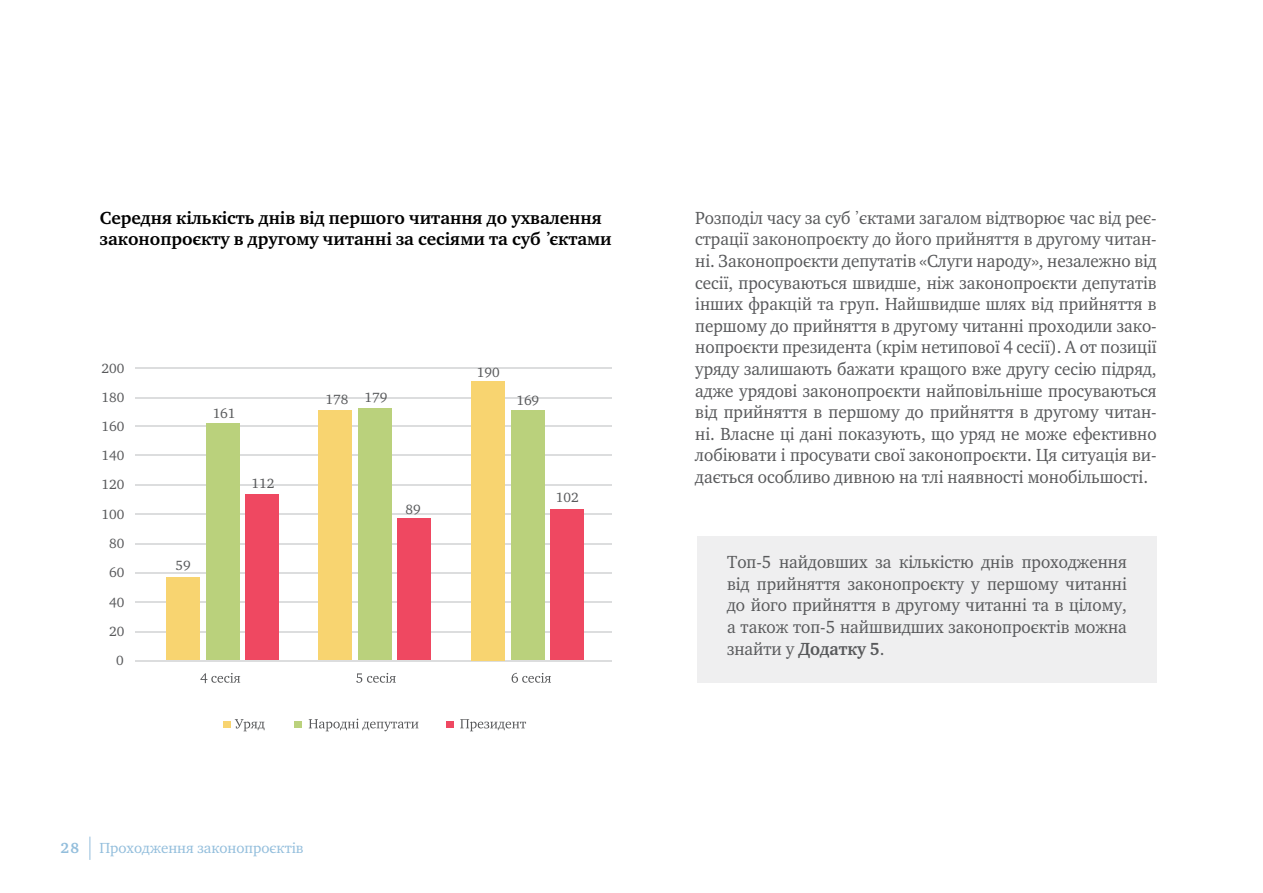
<style>
.page{position:relative;width:1263px;height:893px;background:#fff}
.page>*{position:absolute;margin:0;border:0;box-sizing:border-box;transform-origin:0 0}
.t1{font:18px/21.6px "Charter ITC";color:#58595b;text-align:justify;scale:.95 1}
.t2{font:700 18px/21.6px "Charter ITC";color:#000}
.t3{font:15px "Charter ITC";color:#93bedc}
.t4{font:700 15px "Charter ITC";color:#93bedc}
.t5{font:13.65px "Charter ITC";color:#58595b}
.s1{font-weight:700}
</style>
<div class="page">
<svg style="left:90px;top:837px;width:1px;height:23px"></svg>
<div style="left:697px;top:536px;width:460px;height:146px;background:#efeff0"></div>
<hr style="left:135px;top:455px;width:476px;height:1px;background:#dcddde">
<hr style="left:135px;top:426px;width:476px;height:1px;background:#dcddde">
<hr style="left:135px;top:484px;width:476px;height:1px;background:#dcddde">
<hr style="left:135px;top:514px;width:476px;height:1px;background:#dcddde">
<hr style="left:135px;top:543px;width:476px;height:1px;background:#dcddde">
<hr style="left:135px;top:572px;width:476px;height:1px;background:#dcddde">
<hr style="left:135px;top:602px;width:476px;height:1px;background:#dcddde">
<hr style="left:135px;top:631px;width:476px;height:1px;background:#dcddde">
<div style="left:166px;top:577px;width:34px;height:84px;background:#f8d470"></div>
<div style="left:206px;top:423px;width:33px;height:238px;background:#bad17c"></div>
<div style="left:245px;top:495px;width:34px;height:166px;background:#ef4861"></div>
<div style="left:318px;top:411px;width:34px;height:250px;background:#f8d470"></div>
<div style="left:358px;top:408px;width:34px;height:253px;background:#bad17c"></div>
<div style="left:397px;top:519px;width:34px;height:142px;background:#ef4861"></div>
<div style="left:511px;top:411px;width:34px;height:250px;background:#bad17c"></div>
<div style="left:550px;top:509px;width:34px;height:152px;background:#ef4861"></div>
<hr style="left:135px;top:661px;width:476px;height:1px;background:#dcddde">
<hr style="left:135px;top:397px;width:476px;height:1px;background:#dcddde">
<hr style="left:135px;top:368px;width:476px;height:1px;background:#dcddde">
<svg style="left:200px;top:673px;width:40px;height:10px"></svg>
<svg style="left:356px;top:673px;width:40px;height:10px"></svg>
<svg style="left:512px;top:673px;width:39px;height:10px"></svg>
<div style="left:471px;top:382px;width:34px;height:279px;background:#f8d470"></div>
<div style="left:223px;top:721px;width:7px;height:7px;background:#f8d470"></div>
<svg style="left:235px;top:719px;width:29px;height:12px"></svg>
<div style="left:295px;top:721px;width:7px;height:7px;background:#bad17c"></div>
<svg style="left:309px;top:719px;width:109px;height:12px"></svg>
<div style="left:446px;top:721px;width:7px;height:7px;background:#ef4861"></div>
<svg style="left:460px;top:719px;width:66px;height:12px"></svg>
<p class="t2" style="left:100px;top:207px;width:513px">Середня кількість днів від першого читання до ухвалення законопроєкту в другому читанні за сесіями та субʼєктами</p>
<p class="t5" style="left:101px;top:360px;width:24px">200</p>
<p class="t5" style="left:101px;top:389px;width:24px">180</p>
<p class="t5" style="left:101px;top:417px;width:24px">160</p>
<p class="t5" style="left:101px;top:446px;width:24px">140</p>
<p class="t5" style="left:101px;top:476px;width:24px">120</p>
<p class="t5" style="left:101px;top:506px;width:24px">100</p>
<p class="t5" style="left:109px;top:535px;width:17px">80</p>
<p class="t5" style="left:109px;top:564px;width:17px">60</p>
<p class="t5" style="left:109px;top:593px;width:17px">40</p>
<p class="t5" style="left:109px;top:623px;width:17px">20</p>
<p class="t5" style="left:116px;top:652px;width:9px">0</p>
<p class="t5" style="left:213px;top:404px;width:24px">161</p>
<p class="t5" style="left:252px;top:475px;width:24px">112</p>
<p class="t5" style="left:175px;top:557px;width:17px">59</p>
<p class="t5" style="left:325px;top:390px;width:63px">178 179</p>
<p class="t5" style="left:405px;top:501px;width:17px">89</p>
<p class="t5" style="left:477px;top:363px;width:24px">190</p>
<p class="t5" style="left:516px;top:392px;width:24px">169</p>
<p class="t5" style="left:556px;top:489px;width:24px">102</p>
<p class="t4" style="left:60px;top:839px;width:20px">28</p>
<p class="t3" style="left:99px;top:838px;width:206px">Проходження законопроєктів</p>
<p class="t1" style="left:695px;top:207px;width:487px">Розподіл часу за субʼєктами загалом відтворює час від реє&shy;страції законопроєкту до його прийняття в другому читан&shy;ні. Законопроєкти депутатів «Слуги народу», незалежно від сесії, просуваються швидше, ніж законопроєкти депутатів інших фракцій та груп. Найшвидше шлях від прийняття в першому до прийняття в другому читанні проходили зако&shy;нопроєкти президента (крім нетипової 4 сесії). А от позиції уряду залишають бажати кращого вже другу сесію підряд, адже урядові законопроєкти найповільніше просуваються від прийняття в першому до прийняття в другому читан&shy;ні. Власне ці дані показують, що уряд не може ефективно лобіювати і просувати свої законопроєкти. Ця ситуація ви&shy;дається особливо дивною на тлі наявності монобільшості.</p>
<p class="t1" style="left:727px;top:551px;width:422px">Топ-5 найдовших за кількістю днів проходження від прийняття законопроєкту у першому читанні до його прийняття в другому читанні та в цілому, а також топ-5 найшвидших законопроєктів можна знайти у <span class="s1">Додатку 5</span>.</p>
</div>
